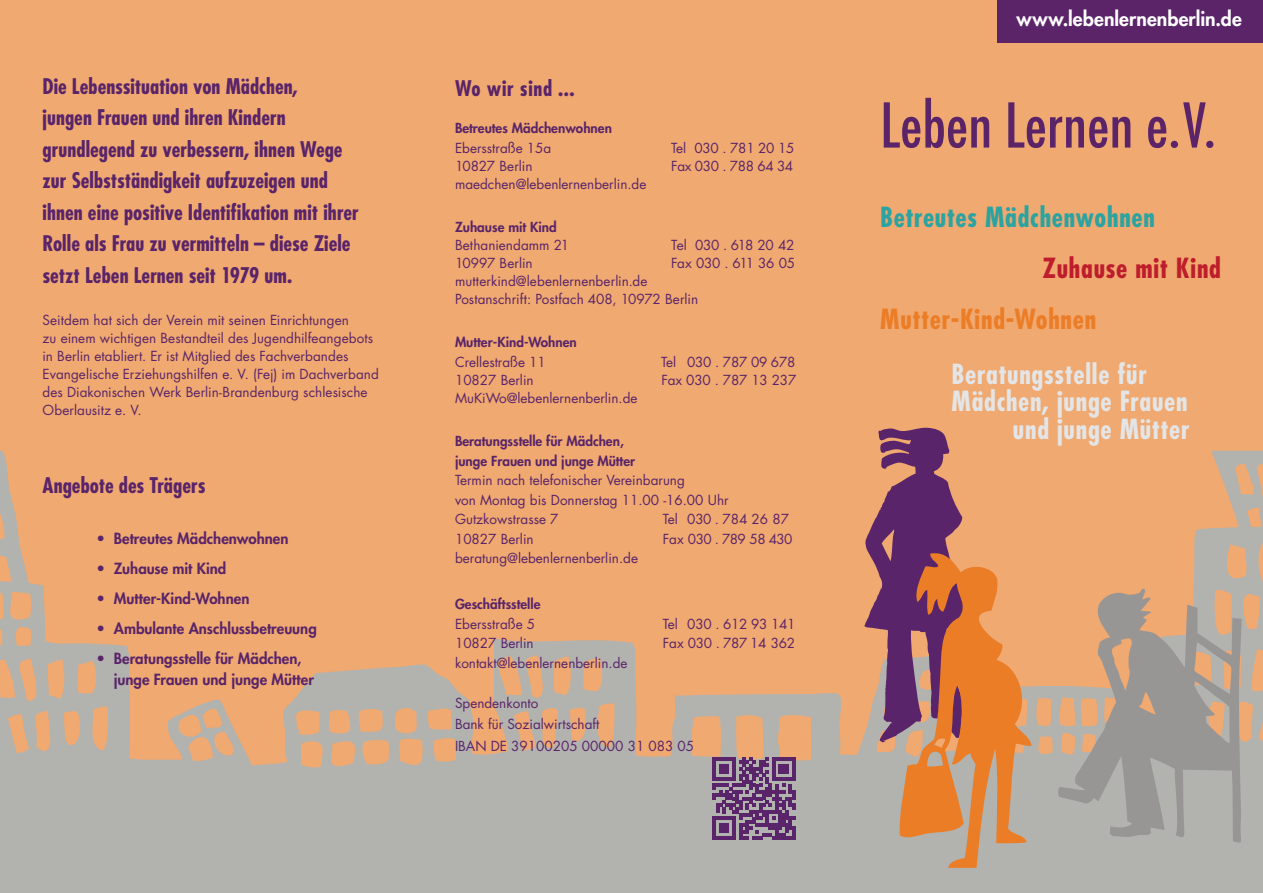
<style>
.page{position:relative;width:1263px;height:893px;background:#f0a970}
.page>*{position:absolute;margin:0;border:0;box-sizing:border-box;transform-origin:0 0}
.t1{font:500 condensed 60px "Futura";color:#5b2469}
.t2{font:700 condensed 27px "Futura";letter-spacing:.03em;color:#e4e5e7}
.t3{font:700 condensed 27px "Futura";letter-spacing:.025em;color:#2ba3a1}
.t4{font:700 condensed 27px "Futura";letter-spacing:.025em;color:#ec7d27}
.t5{font:700 condensed 27px "Futura";letter-spacing:.03em;color:#be1d2c}
.t6{font:700 condensed 21px/31.5px "Futura";color:#592469}
.t7{font:700 condensed 21px "Futura";letter-spacing:.03em;color:#592469}
.t8{font:800 19.5px "Futura";letter-spacing:.005em;color:#fff}
.t9{font:800 15px/21px "Futura";color:#592469}
.t10{font:13.5px/18px "Futura";color:#592469}
.t11{font:800 13.5px/19.5px "Futura";color:#592469}
.t12{font:13.5px "Futura";letter-spacing:-.02em;color:#592469}
.t13{font:13.5px "Futura";letter-spacing:-.03em;color:#592469}
.t14{font:13.5px "Futura";letter-spacing:-.04em;color:#592469}
.t15{font:13.5px "Futura";letter-spacing:-.025em;color:#592469}
</style>
<div class="page">
<div style="left:997px;top:0;width:266px;height:43px;background:#5b2469"></div>
<svg style="left:0;top:451px;width:1263px;height:442px"></svg>
<div style="left:470px;top:610px;width:23px;height:92px;background:#f0a970"></div>
<svg style="left:864px;top:427px;width:168px;height:441px"></svg>
<svg style="left:1057px;top:588px;width:185px;height:255px"></svg>
<svg style="left:712px;top:757px;width:83px;height:83px"></svg>
<p class="t6" style="left:43px;top:70px;width:318px">Die Lebenssituation von Mädchen,<br>jungen Frauen und ihren Kindern grundlegend zu verbessern, ihnen Wege zur Selbstständigkeit aufzuzeigen und ihnen eine positive Identifikation mit ihrer Rolle als Frau zu vermitteln – diese Ziele setzt Leben Lernen seit 1979 um.</p>
<p class="t10" style="left:43px;top:311px;width:338px">Seitdem hat sich der Verein mit seinen Einrichtungen<br>zu einem wichtigen Bestandteil des Jugendhilfeangebots in Berlin etabliert. Er ist Mitglied des Fachverbandes Evangelische Erziehungshilfen e. V. (Fej) im Dachverband des Diakonischen Werk Berlin-Brandenburg schlesische Oberlausitz e. V.</p>
<h3 class="t6" style="left:43px;top:469px;width:165px">Angebote des Trägers</h3>
<p class="t9" style="left:97px;top:528px;width:193px">• Betreutes Mädchenwohnen</p>
<p class="t9" style="left:97px;top:558px;width:131px">• Zuhause mit Kind</p>
<p class="t9" style="left:97px;top:588px;width:154px">• Mutter-Kind-Wohnen</p>
<p class="t9" style="left:97px;top:618px;width:222px">• Ambulante Anschlussbetreuung</p>
<p class="t9" style="left:114px;top:648px;width:202px;text-indent:-17px">• Beratungsstelle für Mädchen, junge Frauen und junge Mütter</p>
<h3 class="t7" style="left:455px;top:74px;width:121px">Wo wir sind ...</h3>
<p class="t11" style="left:455px;top:118px;width:158px">Betreutes Mädchenwohnen</p>
<p class="t10" style="left:455px;top:139px;width:98px">Ebersstraße 15a</p>
<p class="t12" style="left:671px;top:139px;width:125px">Tel 030 . 781 20 15</p>
<p class="t10" style="left:455px;top:157px;width:79px">10827 Berlin</p>
<p class="t13" style="left:671px;top:157px;width:124px">Fax 030 . 788 64 34</p>
<p class="t10" style="left:455px;top:175px;width:193px">maedchen@lebenlernenberlin.de</p>
<p class="t11" style="left:455px;top:217px;width:103px">Zuhause mit Kind</p>
<p class="t10" style="left:455px;top:236px;width:116px">Bethaniendamm 21</p>
<p class="t13" style="left:671px;top:236px;width:125px">Tel 030 . 618 20 42</p>
<p class="t10" style="left:455px;top:254px;width:79px">10997 Berlin</p>
<p class="t10" style="left:671px;top:254px;width:126px">Fax 030 . 611 36 05</p>
<p class="t10" style="left:455px;top:272px;width:245px">mutterkind@lebenlernenberlin.de<br>Postanschrift: Postfach 408, 10972 Berlin</p>
<p class="t11" style="left:455px;top:332px;width:123px">Mutter-Kind-Wohnen</p>
<p class="t10" style="left:455px;top:353px;width:92px">Crellestraße 11</p>
<p class="t12" style="left:661px;top:353px;width:136px">Tel 030 . 787 09 678</p>
<p class="t10" style="left:455px;top:371px;width:80px">10827 Berlin</p>
<p class="t10" style="left:662px;top:371px;width:136px">Fax 030 . 787 13 237</p>
<p class="t10" style="left:455px;top:389px;width:184px">MuKiWo@lebenlernenberlin.de</p>
<p class="t11" style="left:455px;top:431px;width:182px">Beratungsstelle für Mädchen, junge Frauen und junge Mütter</p>
<p class="t10" style="left:455px;top:470px;width:275px;line-height:19.5px">Termin nach telefonischer Vereinbarung<br>von Montag bis Donnerstag 11.00 -16.00 Uhr<br>Gutzkowstrasse 7</p>
<p class="t10" style="left:663px;top:510px;width:128px">Tel 030 . 784 26 87</p>
<p class="t10" style="left:455px;top:529px;width:80px">10827 Berlin</p>
<p class="t14" style="left:663px;top:529px;width:131px">Fax 030 . 789 58 430</p>
<p class="t10" style="left:455px;top:549px;width:184px">beratung@lebenlernenberlin.de</p>
<p class="t11" style="left:455px;top:594px;width:87px">Geschäftsstelle</p>
<p class="t10" style="left:455px;top:615px;width:82px">Ebersstraße 5</p>
<p class="t12" style="left:663px;top:615px;width:134px">Tel 030 . 612 93 141</p>
<p class="t10" style="left:455px;top:634px;width:80px">10827 Berlin</p>
<p class="t15" style="left:663px;top:634px;width:134px">Fax 030 . 787 14 362</p>
<p class="t10" style="left:455px;top:654px;width:174px">kontakt@lebenlernenberlin.de</p>
<p class="t10" style="left:455px;top:693px;width:241px;line-height:21px">Spendenkonto<br>Bank für Sozialwirtschaft<br>IBAN DE 39100205 00000 31 083 05</p>
<h3 class="t8" style="left:1016px;top:6px;width:227px">www.lebenlernenberlin.de</h3>
<h1 class="t1" style="left:880px;top:87px;width:337px">Leben Lernen e. V.</h1>
<h2 class="t3" style="left:880px;top:200px;width:276px">Betreutes Mädchenwohnen</h2>
<h2 class="t5" style="left:1042px;top:251px;width:180px">Zuhause mit Kind</h2>
<h2 class="t4" style="left:880px;top:302px;width:217px">Mutter-Kind-Wohnen</h2>
<h2 class="t2" style="left:952px;top:357px;width:197px">Beratungsstelle für</h2>
<h2 class="t2" style="left:952px;top:384px;width:237px">Mädchen, junge Frauen</h2>
<h2 class="t2" style="left:1013px;top:411px;width:178px">und junge Mütter</h2>
</div>
